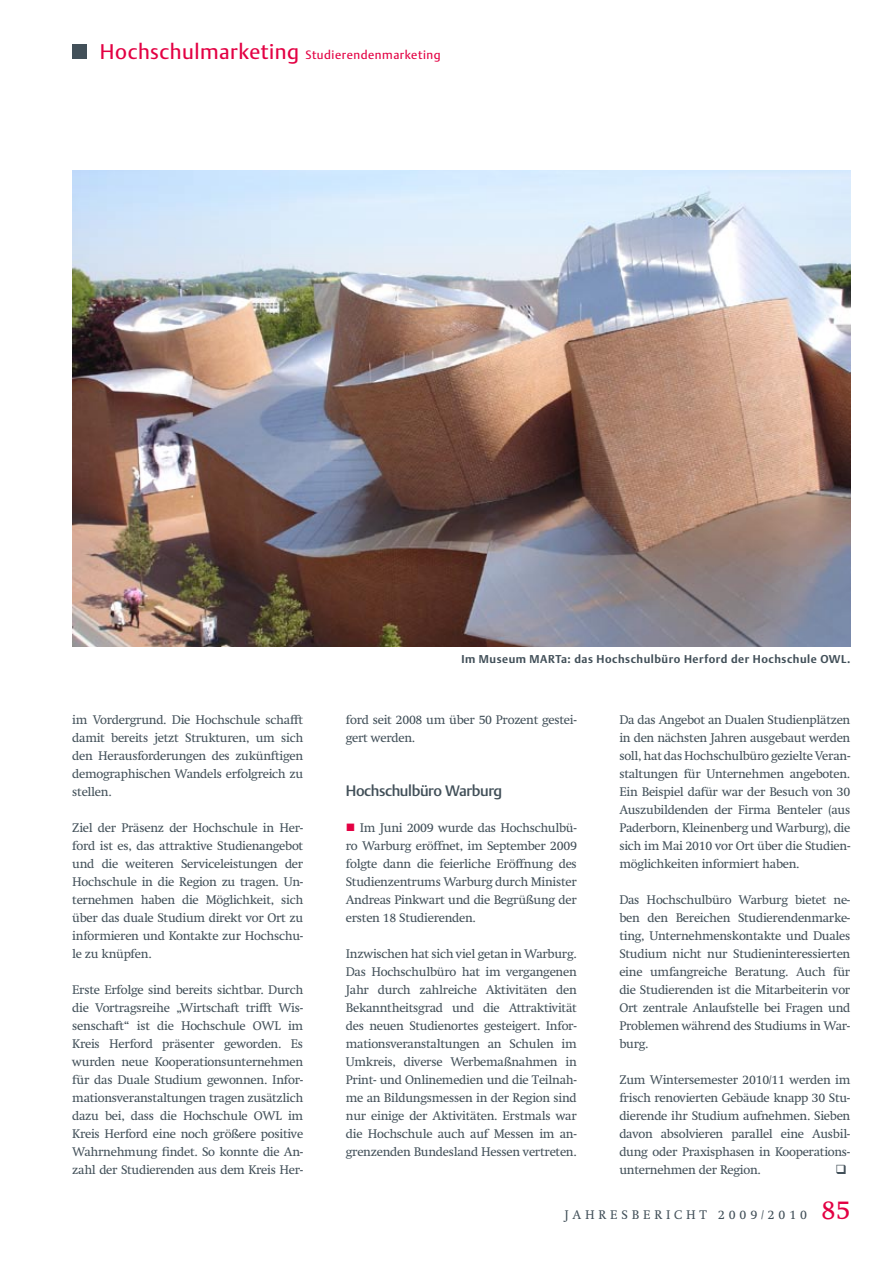
<style>
.page{position:relative;width:893px;height:1263px;background:#fff}
.page>*{position:absolute;margin:0;border:0;box-sizing:border-box;transform-origin:0 0}
.t1{font:500 15px "DTL Argo TOT";letter-spacing:-.025em;color:#425059}
.t2{font:12.75px/18px "Swift LT Std";letter-spacing:-.025em;color:#425059;text-align:justify}
.t3{font:12.75px "Swift LT Std";letter-spacing:.3em;color:#425059}
.t4{font:12px "DTL Argo TOT";letter-spacing:.04em;color:#e30043}
.t5{font:700 11.25px "DTL Argo TOT";letter-spacing:.045em;color:#425059}
.s1{font-size:21px}
.s2{color:#e30043}
.s3{font-size:27px;color:#e30043}
</style>
<div class="page">
<div style="left:72px;top:44px;width:15px;height:15px;background:#425059"></div>
<img style="left:72px;top:170px;width:778px;height:476px">
<p class="t4" style="left:100px;top:48px;width:342px"><span class="s1">Hochschulmarketing</span> Studierendenmarketing</p>
<p class="t5" style="left:461px;top:652px;width:391px">Im Museum MARTa: das Hochschulbüro Herford der Hochschule OWL.</p>
<p class="t2" style="left:72px;top:710px;width:233px">im Vordergrund. Die Hochschule schafft damit bereits jetzt Strukturen, um sich den Herausforderungen des zukünftigen demographischen Wandels erfolgreich zu stellen.</p>
<p class="t2" style="left:72px;top:818px;width:233px">Ziel der Präsenz der Hochschule in Her&shy;ford ist es, das attraktive Studienangebot und die weiteren Serviceleistungen der Hochschule in die Region zu tragen. Un&shy;ternehmen haben die Möglichkeit, sich über das duale Studium direkt vor Ort zu informieren und Kontakte zur Hochschu&shy;le zu knüpfen.</p>
<p class="t2" style="left:72px;top:980px;width:233px">Erste Erfolge sind bereits sichtbar. Durch die Vortragsreihe „Wirtschaft trifft Wis&shy;senschaft“ ist die Hochschule OWL</p>
<p class="t2" style="left:72px;top:1016px;width:233px;text-indent:216px">im Kreis Herford präsenter geworden. Es wurden neue Kooperationsunternehmen für das Duale Studium gewonnen. Infor&shy;mationsveranstaltungen tragen zusätzlich dazu bei, dass die Hochschule OWL</p>
<p class="t2" style="left:72px;top:1106px;width:233px;text-indent:216px">im Kreis Herford eine noch größere positive Wahrnehmung findet. So konnte die An&shy;zahl der Studierenden aus dem Kreis Her-</p>
<p class="t2" style="left:346px;top:711px;width:233px">ford seit 2008 um über 50 Prozent gestei&shy;gert werden.</p>
<p class="t1" style="left:346px;top:781px;width:158px">Hochschulbüro Warburg</p>
<p class="t2" style="left:346px;top:818px;width:233px"><span class="s2">■</span> Im Juni 2009 wurde das Hochschulbü&shy;ro Warburg eröffnet, im September 2009 folgte dann die feierliche Eröffnung des Studienzentrums Warburg durch Minister Andreas Pinkwart und die Begrüßung der ersten 18 Studierenden.</p>
<p class="t2" style="left:346px;top:944px;width:233px">Inzwischen hat sich viel getan in Warburg.<br>Das Hochschulbüro hat im vergangenen Jahr durch zahlreiche Aktivitäten den Bekanntheitsgrad und die Attraktivität des neuen Studienortes gesteigert. Infor&shy;mationsveranstaltungen an Schulen im Umkreis, diverse Werbemaßnahmen in Print- und Onlinemedien und die Teilnah&shy;me an Bildungsmessen in der Region sind nur einige der Aktivitäten. Erstmals war die Hochschule auch auf Messen im an&shy;grenzenden Bundesland Hessen vertreten.</p>
<p class="t2" style="left:619px;top:710px;width:233px">Da das Angebot an Dualen Studienplätzen in den nächsten Jahren ausgebaut werden soll, hat das Hochschulbüro gezielte Veran&shy;staltungen für Unternehmen angeboten.<br>Ein Beispiel dafür war der Besuch von 30<br>Auszubildenden der Firma Benteler (aus Paderborn, Kleinenberg und Warburg), die sich im Mai 2010 vor Ort über die Studien&shy;möglichkeiten informiert haben.</p>
<p class="t2" style="left:619px;top:891px;width:233px">Das Hochschulbüro Warburg bietet ne&shy;ben den Bereichen Studierendenmarke&shy;ting, Unternehmenskontakte und Duales Studium nicht nur Studieninteressierten eine umfangreiche Beratung. Auch für die Studierenden ist die Mitarbeiterin vor Ort zentrale Anlaufstelle bei Fragen und Problemen während des Studiums in War&shy;burg.</p>
<p class="t2" style="left:619px;top:1071px;width:233px">Zum Wintersemester 2010/11 werden im frisch renovierten Gebäude knapp 30 Stu&shy;dierende ihr Studium aufnehmen. Sieben davon absolvieren parallel eine Ausbil&shy;dung oder Praxisphasen in Kooperations&shy;unternehmen der Region.</p>
<p class="t3" style="left:565px;top:1208px;width:287px">Jahresbericht 2009/2010 <span class="s3">85</span></p>
</div>
